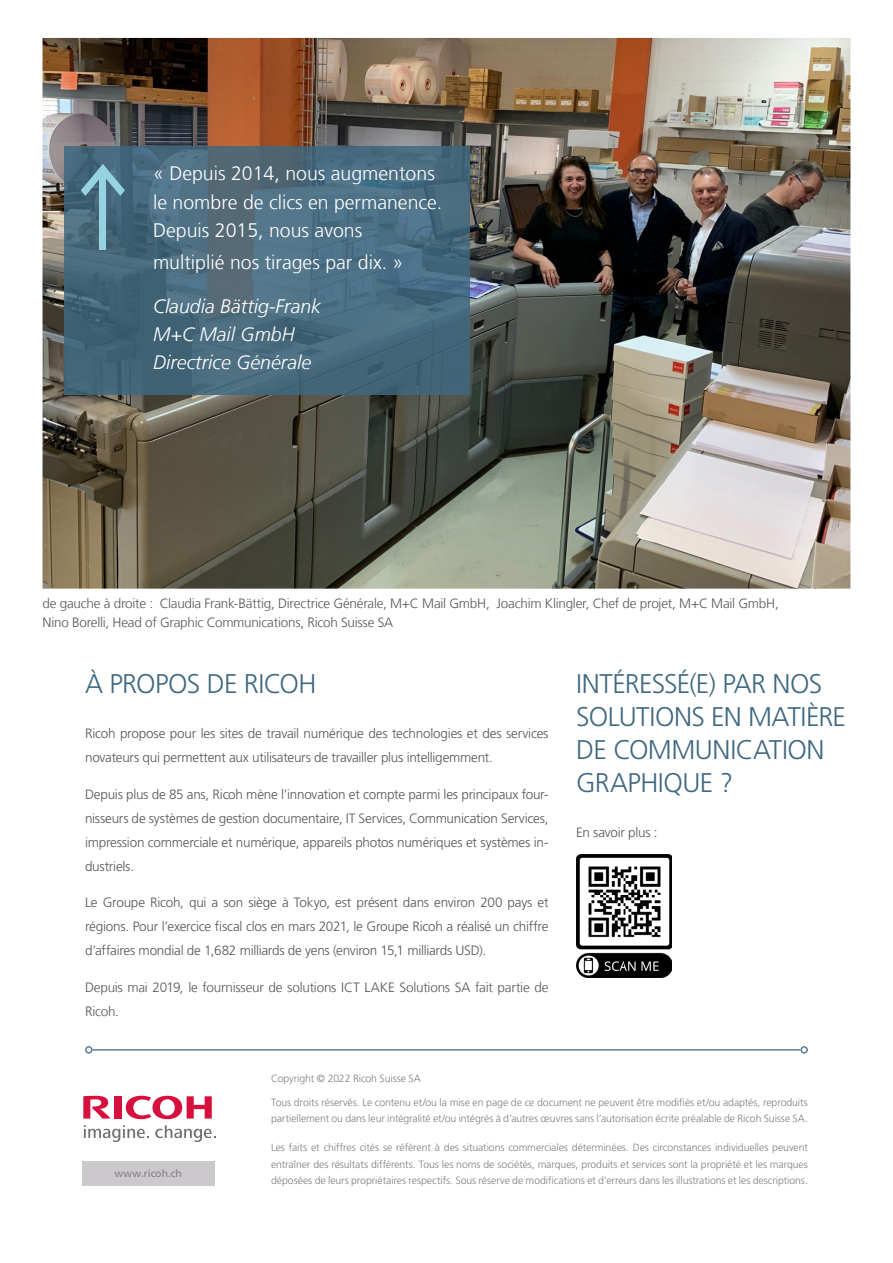
<style>
.page{position:relative;width:893px;height:1263px;background:#fff}
.page>*{position:absolute;margin:0;border:0;box-sizing:border-box;transform-origin:0 0}
.t1{font:300 27px/33px "Frutiger LT Std";letter-spacing:-.02em;color:#3e6880}
.t2{font:300 19.5px/28.5px "Frutiger";color:#fff}
.t3{font:italic 300 19.5px/28px "Frutiger";color:#fff}
.t4{font:300 13.5px/24px "Frutiger LT Std";letter-spacing:-.02em;color:#575756;text-align:justify}
.t5{font:300 13.5px/19.5px "Frutiger";letter-spacing:-.015em;color:#575756}
.t6{font:300 10.5px/16.5px "Frutiger LT Std";letter-spacing:-.01em;color:#807e82}
.t7{font:10.5px "Frutiger LT Std";letter-spacing:-.005em;color:#807e82}
</style>
<div class="page">
<svg style="left:85px;top:1046px;width:723px;height:7px"></svg>
<img style="left:43px;top:38px;width:807px;height:551px">
<img style="left:577px;top:854px;width:95px;height:124px">
<img style="left:64px;top:147px;width:405px;height:248px">
<svg style="left:81px;top:164px;width:44px;height:32px"></svg>
<div style="left:100px;top:174px;width:6px;height:75px;background:#95d3e2"></div>
<svg style="left:126px;top:1096px;width:86px;height:23px"></svg>
<div style="left:114px;top:1096px;width:7px;height:22px;background:#d60f3c"></div>
<svg style="left:83px;top:1096px;width:27px;height:22px"></svg>
<svg style="left:84px;top:1125px;width:65px;height:17px"></svg>
<svg style="left:155px;top:1125px;width:61px;height:17px"></svg>
<div style="left:82px;top:1161px;width:133px;height:24px;background:#cbc9cb"></div>
<h2 class="t2" style="left:153px;top:159px;width:291px">« Depuis 2014, nous augmentons le nombre de clics en permanence.<br>Depuis 2015, nous avons</h2>
<h2 class="t2" style="left:153px;top:248px;width:252px">multiplié nos tirages par dix. »</h2>
<h2 class="t3" style="left:153px;top:293px;width:169px">Claudia Bättig-Frank<br>M+C Mail GmbH<br>Directrice Générale</h2>
<p class="t5" style="left:43px;top:593px;width:738px">de gauche à droite : Claudia Frank-Bättig, Directrice Générale, M+C Mail GmbH, Joachim Klingler, Chef de projet, M+C Mail GmbH,<br>Nino Borelli, Head of Graphic Communications, Ricoh Suisse SA</p>
<h1 class="t1" style="left:85px;top:667px;width:233px">À PROPOS DE RICOH</h1>
<p class="t4" style="left:85px;top:721px;width:465px">Ricoh propose pour les sites de travail numérique des technologies et des services novateurs qui permettent aux utilisateurs de travailler plus intelligemment.</p>
<p class="t4" style="left:85px;top:782px;width:465px">Depuis plus de 85 ans, Ricoh mène l’innovation et compte parmi les principaux four&shy;nisseurs de systèmes de gestion documentaire, IT Services, Communication Services, impression commerciale et numérique, appareils photos numériques et systèmes in&shy;dustriels.</p>
<p class="t4" style="left:85px;top:891px;width:465px">Le Groupe Ricoh, qui a son siège à Tokyo, est présent dans environ 200 pays et régions. Pour l’exercice fiscal clos en mars 2021, le Groupe Ricoh a réalisé un chiffre d’affaires mondial de 1,682 milliards de yens (environ 15,1 milliards USD).</p>
<p class="t5" style="left:85px;top:976px;width:465px;line-height:24px">Depuis mai 2019, le fournisseur de solutions ICT LAKE Solutions SA fait partie de<br>Ricoh.</p>
<h1 class="t1" style="left:576px;top:667px;width:271px">INTÉRESSÉ(E) PAR NOS<br>SOLUTIONS EN MATIÈRE<br>DE COMMUNICATION<br>GRAPHIQUE ?</h1>
<p class="t4" style="left:576px;top:820px;width:83px">En savoir plus :</p>
<p class="t7" style="left:114px;top:1167px;width:69px">www.ricoh.ch</p>
<p class="t6" style="left:271px;top:1070px;width:151px">Copyright © 2022 Ricoh Suisse SA</p>
<p class="t6" style="left:271px;top:1094px;width:538px">Tous droits réservés. Le contenu et/ou la mise en page de ce document ne peuvent être modifiés et/ou adaptés, reproduits partiellement ou dans leur intégralité et/ou intégrés à d’autres œuvres sans l’autorisation écrite préalable de Ricoh Suisse SA.</p>
<p class="t6" style="left:271px;top:1139px;width:538px;text-align:justify">Les faits et chiffres cités se réfèrent à des situations commerciales déterminées. Des circonstances individuelles peuvent entraîner des résultats différents. Tous les noms de sociétés, marques, produits et services sont la propriété et les marques déposées de leurs propriétaires respectifs. Sous réserve de modifications et d’erreurs dans les illustrations et les descriptions.</p>
</div>
